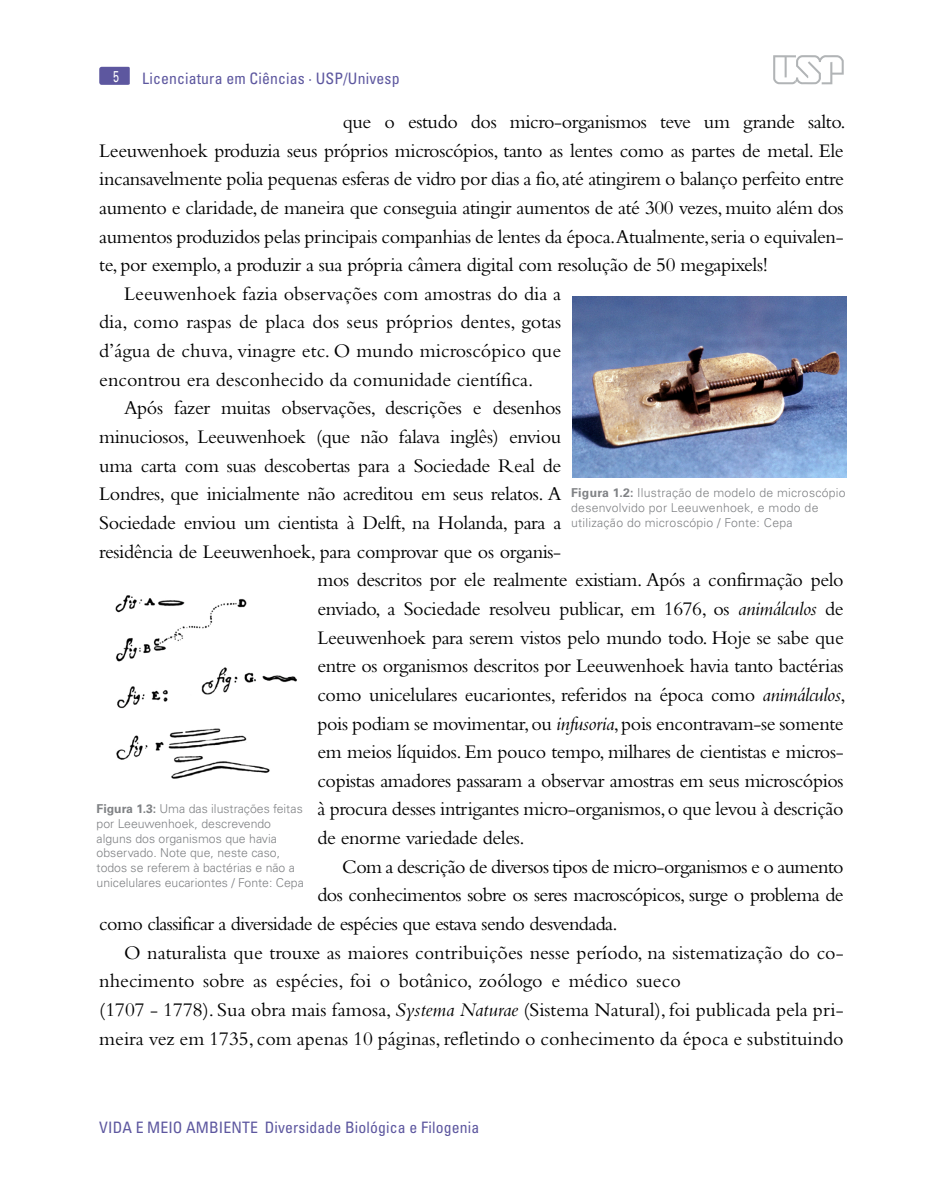
<style>
.page{position:relative;width:943px;height:1191px;background:#fff}
.page>*{position:absolute;margin:0;border:0;box-sizing:border-box;transform-origin:0 0}
.t1{font:20.12px "Bembo";letter-spacing:-.02em;color:#000}
.t2{font:20.12px "Bembo";color:#000}
.t3{font:condensed 15.75px "Univers";letter-spacing:.01em;color:#5d579f}
.t4{font:15.75px "Univers";color:#fff;scale:.69 1}
.t5{font:300 12.25px/14.7px "Univers";color:#808285}
.t6{font:300 12.25px/14.7px "Univers";letter-spacing:.02em;color:#808285}
.s1{font-style:italic}
.s2{font-weight:700}
</style>
<div class="page">
<div style="left:99px;top:67px;width:31px;height:18px;background:#5d579f;border-radius:2px"></div>
<svg style="left:773px;top:55px;width:70px;height:29px"></svg>
<img style="left:572px;top:296px;width:274px;height:181px">
<img style="left:115px;top:595px;width:182px;height:184px">
<p class="t4" style="left:113px;top:67px;width:10px">5</p>
<p class="t3" style="left:142px;top:69px;width:259px">Licenciatura em Ciências · USP/Univesp</p>
<p class="t1" style="left:343px;top:110px;width:504px">que o estudo dos micro-organismos teve um grande salto.</p>
<p class="t1" style="left:99px;top:138px;width:746px">Leeuwenhoek produzia seus próprios microscópios, tanto as lentes como as partes de metal. Ele</p>
<p class="t1" style="left:99px;top:167px;width:746px">incansavelmente polia pequenas esferas de vidro por dias a fio, até atingirem o balanço perfeito entre</p>
<p class="t1" style="left:99px;top:196px;width:746px">aumento e claridade, de maneira que conseguia atingir aumentos de até 300 vezes, muito além dos</p>
<p class="t1" style="left:99px;top:224px;width:746px">aumentos produzidos pelas principais companhias de lentes da época.Atualmente, seria o equivalen-</p>
<p class="t1" style="left:99px;top:253px;width:670px">te, por exemplo, a produzir a sua própria câmera digital com resolução de 50 megapixels!</p>
<p class="t2" style="left:124px;top:282px;width:438px">Leeuwenhoek fazia observações com amostras do dia a</p>
<p class="t2" style="left:99px;top:310px;width:463px">dia, como raspas de placa dos seus próprios dentes, gotas</p>
<p class="t2" style="left:99px;top:339px;width:463px">d’água de chuva, vinagre etc. O mundo microscópico que</p>
<p class="t2" style="left:99px;top:368px;width:436px">encontrou era desconhecido da comunidade científica.</p>
<p class="t1" style="left:124px;top:396px;width:439px">Após fazer muitas observações, descrições e desenhos</p>
<p class="t1" style="left:99px;top:425px;width:463px">minuciosos, Leeuwenhoek (que não falava inglês) enviou</p>
<p class="t1" style="left:99px;top:453px;width:463px">uma carta com suas descobertas para a Sociedade Real de</p>
<p class="t1" style="left:99px;top:482px;width:463px">Londres, que inicialmente não acreditou em seus relatos. A</p>
<p class="t1" style="left:99px;top:511px;width:463px">Sociedade enviou um cientista à Delft, na Holanda, para a</p>
<p class="t1" style="left:99px;top:539px;width:463px">residência de Leeuwenhoek, para comprovar que os organis-</p>
<p class="t1" style="left:317px;top:568px;width:527px">mos descritos por ele realmente existiam. Após a confirmação pelo</p>
<p class="t1" style="left:317px;top:597px;width:527px">enviado, a Sociedade resolveu publicar, em 1676, os <span class="s1">animálculos</span> de</p>
<p class="t1" style="left:317px;top:625px;width:528px">Leeuwenhoek para serem vistos pelo mundo todo. Hoje se sabe que</p>
<p class="t1" style="left:317px;top:654px;width:528px">entre os organismos descritos por Leeuwenhoek havia tanto bactérias</p>
<p class="t1" style="left:317px;top:683px;width:530px">como unicelulares eucariontes, referidos na época como <span class="s1">animálculos</span>,</p>
<p class="t1" style="left:317px;top:711px;width:527px">pois podiam se movimentar, ou <span class="s1">infusoria</span>, pois encontravam-se somente</p>
<p class="t1" style="left:317px;top:740px;width:527px">em meios líquidos. Em pouco tempo, milhares de cientistas e micros-</p>
<p class="t1" style="left:317px;top:768px;width:527px">copistas amadores passaram a observar amostras em seus microscópios</p>
<p class="t1" style="left:317px;top:797px;width:527px">à procura desses intrigantes micro-organismos, o que levou à descrição</p>
<p class="t1" style="left:317px;top:826px;width:209px">de enorme variedade deles.</p>
<p class="t1" style="left:342px;top:854px;width:503px">Com a descrição de diversos tipos de micro-organismos e o aumento</p>
<p class="t1" style="left:317px;top:883px;width:528px">dos conhecimentos sobre os seres macroscópicos, surge o problema de</p>
<p class="t1" style="left:99px;top:912px;width:520px">como classificar a diversidade de espécies que estava sendo desvendada.</p>
<p class="t2" style="left:124px;top:940px;width:721px">O naturalista que trouxe as maiores contribuições nesse período, na sistematização do co-</p>
<p class="t2" style="left:99px;top:969px;width:583px">nhecimento sobre as espécies, foi o botânico, zoólogo e médico sueco</p>
<p class="t2" style="left:99px;top:998px;width:746px">(1707 - 1778). Sua obra mais famosa, <span class="s1">Systema Naturae</span> (Sistema Natural), foi publicada pela pri-</p>
<p class="t2" style="left:99px;top:1026px;width:746px">meira vez em 1735, com apenas 10 páginas, refletindo o conhecimento da época e substituindo</p>
<p class="t6" style="left:571px;top:485px;width:276px"><span class="s2">Figura 1.2:</span> Ilustração de modelo de microscópio desenvolvido por Leeuwenhoek, e modo de utilização do microscópio / Fonte: Cepa</p>
<p class="t5" style="left:97px;top:801px;width:209px"><span class="s2">Figura 1.3:</span> Uma das ilustrações feitas por Leeuwenhoek, descrevendo alguns dos organismos que havia observado. Note que, neste caso, todos se referem à bactérias e não a unicelulares eucariontes / Fonte: Cepa</p>
<p class="t3" style="left:99px;top:1117px;width:10px">VIDA</p>
<p class="t3" style="left:136px;top:1117px;width:21px">E MEIO</p>
<p class="t3" style="left:186px;top:1117px;width:42px">AMBIENTE</p>
<p class="t3" style="left:265px;top:1117px;width:216px">Diversidade Biológica e Filogenia</p>
</div>
